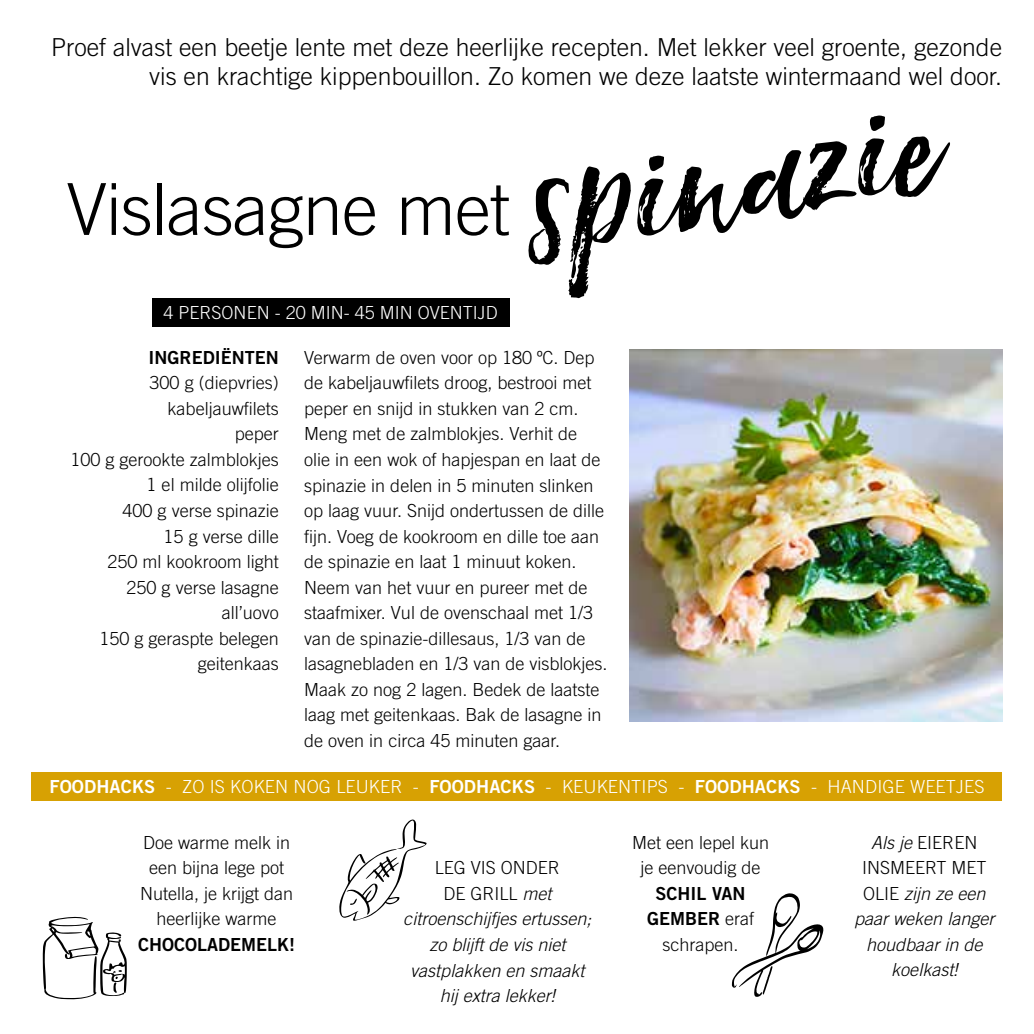
<style>
.page{position:relative;width:1034px;height:1034px;background:#fff}
.page>*{position:absolute;margin:0;border:0;box-sizing:border-box;transform-origin:0 0}
.t1{font:italic 236.25px "Hello Sunshine";color:#000}
.t2{font:300 71.77px "Trade Gothic LT Std";letter-spacing:-.01em;color:#000}
.t3{font:300 24.75px/29.2px "Trade Gothic LT Std";color:#000;text-align:right}
.t4{font:300 18px/25.4px "Trade Gothic LT Std";color:#000;text-align:center}
.t5{font:italic 300 18px/25.4px "Trade Gothic LT Std";color:#000;text-align:center}
.t6{font:300 18px "Trade Gothic LT Std";letter-spacing:.005em;color:#fff}
.t7{font:18px/25.4px "Trade Gothic LT Std Bd 2";color:#000;text-align:center}
.s1{font-size:210.15px}
.s2{font-family:"Trade Gothic LT Std Bd 2";font-weight:400}
.s3{font-style:normal}
.s4{font-family:"Trade Gothic LT Std";font-weight:300}
</style>
<div class="page">
<img style="left:629px;top:349px;width:372px;height:372px">
<div style="left:152px;top:298px;width:357px;height:29px;background:#000"></div>
<div style="left:32px;top:772px;width:969px;height:28px;background:#d7a103"></div>
<svg style="left:339px;top:819px;width:87px;height:101px"></svg>
<svg style="left:43px;top:916px;width:84px;height:83px"></svg>
<svg style="left:731px;top:893px;width:92px;height:103px"></svg>
<h3 class="t3" style="left:51px;top:32px;width:952px">Proef alvast een beetje lente met deze heerlijke recepten. Met lekker veel groente, gezonde vis en krachtige kippenbouillon. Zo komen we deze laatste wintermaand wel door.</h3>
<h1 class="t1" style="left:506px;top:71px;width:413px;rotate:-8deg"><span class="s1">s</span>pinazie</h1>
<h2 class="t2" style="left:67px;top:167px;width:444px">Vislasagne met</h2>
<p class="t6" style="left:163px;top:302px;width:336px">4 PERSONEN - 20 MIN- 45 MIN OVENTIJD</p>
<p class="t7" style="left:149px;top:344px;width:131px">INGREDIËNTEN</p>
<p class="t4" style="left:71px;top:370px;width:210px;text-align:right">300 g (diepvries) kabeljauwfilets<br>peper<br>100 g gerookte zalmblokjes<br>1 el milde olijfolie<br>400 g verse spinazie<br>15 g verse dille<br>250 ml kookroom light<br>250 g verse lasagne all’uovo<br>150 g geraspte belegen geitenkaas</p>
<p class="t4" style="left:304px;top:344px;width:305px;text-align:left">Verwarm de oven voor op 180 ºC. Dep de kabeljauwfilets droog, bestrooi met peper en snijd in stukken van 2 cm.<br>Meng met de zalmblokjes. Verhit de olie in een wok of hapjespan en laat de spinazie in delen in 5 minuten slinken op laag vuur. Snijd ondertussen de dille fijn. Voeg de kookroom en dille toe aan de spinazie en laat 1 minuut koken.<br>Neem van het vuur en pureer met de staafmixer. Vul de ovenschaal met 1/3 van de spinazie-dillesaus, 1/3 van de lasagnebladen en 1/3 van de visblokjes.<br>Maak zo nog 2 lagen. Bedek de laatste laag met geitenkaas. Bak de lasagne in de oven in circa 45 minuten gaar.</p>
<p class="t6" style="left:49px;top:775px;width:936px"><span class="s2">FOODHACKS</span> - ZO IS KOKEN NOG LEUKER - <span class="s2">FOODHACKS</span> - KEUKENTIPS - <span class="s2">FOODHACKS</span> - HANDIGE WEETJES</p>
<p class="t4" style="left:140px;top:829px;width:155px">Doe warme melk in een bijna lege pot<br>Nutella, je krijgt dan heerlijke warme</p>
<p class="t7" style="left:138px;top:931px;width:159px">CHOCOLADEMELK!</p>
<p class="t5" style="left:403px;top:855px;width:189px"><span class="s3">LEG VIS ONDER<br>DE GRILL</span> met citroenschijfjes ertussen; zo blijft de vis niet vastplakken en smaakt hij extra lekker!</p>
<p class="t4" style="left:632px;top:829px;width:139px">Met een lepel kun je eenvoudig de</p>
<p class="t7" style="left:647px;top:880px;width:109px">SCHIL VAN<br>GEMBER <span class="s4">eraf</span></p>
<p class="t4" style="left:662px;top:931px;width:78px">schrapen.</p>
<p class="t5" style="left:854px;top:830px;width:142px">Als je <span class="s3">EIEREN<br>INSMEERT MET<br>OLIE</span> zijn ze een paar weken langer houdbaar in de koelkast!</p>
</div>
